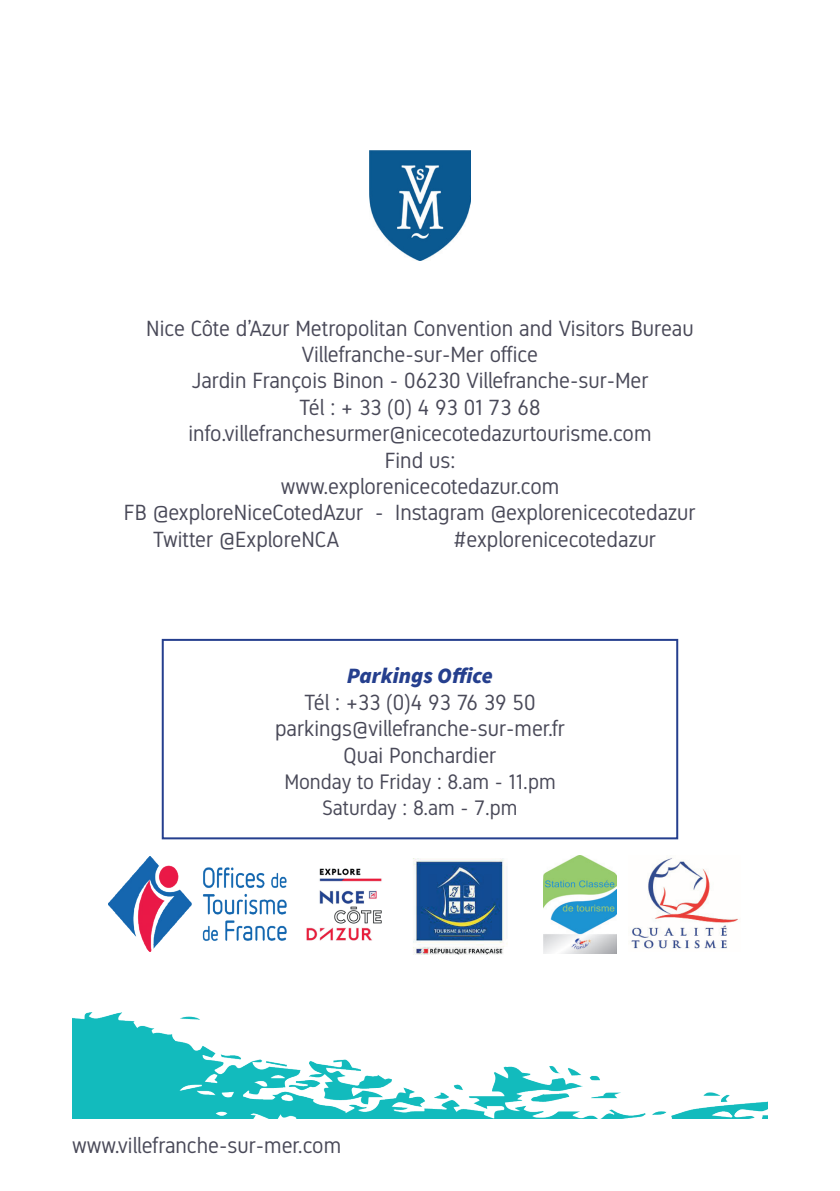
<style>
.page{position:relative;width:840px;height:1191px;background:#fff}
.page>*{position:absolute;margin:0;border:0;box-sizing:border-box;transform-origin:0 0}
.t1{font:22px/26.4px "Gidole";color:#494958;text-align:center}
.t2{font:italic 22px "Source Sans Variable";color:#253f8e}
.t3{font:21px/26.4px "Gidole";color:#494958;text-align:center}
</style>
<div class="page">
<img style="left:108px;top:857px;width:179px;height:73px">
<img style="left:632px;top:858px;width:106px;height:72px">
<img style="left:543px;top:855px;width:73px;height:75px">
<img style="left:306px;top:868px;width:76px;height:62px">
<img style="left:72px;top:930px;width:695px;height:189px">
<img style="left:405px;top:858px;width:108px;height:106px">
<div style="left:162px;top:639px;width:515px;height:200px;border:2px solid #253f8e"></div>
<img style="left:369px;top:150px;width:101px;height:111px">
<p class="t1" style="left:146px;top:314px;width:548px">Nice Côte d’Azur Metropolitan Convention and Visitors Bureau</p>
<p class="t1" style="left:302px;top:341px;width:237px">Villefranche-sur-Mer office</p>
<p class="t1" style="left:191px;top:367px;width:458px">Jardin François Binon - 06230 Villefranche-sur-Mer</p>
<p class="t1" style="left:299px;top:394px;width:242px">Tél : + 33 (0) 4 93 01 73 68</p>
<p class="t1" style="left:188px;top:420px;width:464px">info.villefranchesurmer@nicecotedazurtourisme.com</p>
<p class="t1" style="left:384px;top:446px;width:72px">Find us:</p>
<p class="t1" style="left:281px;top:473px;width:280px">www.explorenicecotedazur.com</p>
<p class="t1" style="left:124px;top:499px;width:573px">FB @exploreNiceCotedAzur - Instagram @explorenicecotedazur</p>
<p class="t1" style="left:153px;top:526px;width:187px">Twitter @ExploreNCA</p>
<p class="t1" style="left:453px;top:526px;width:204px">#explorenicecotedazur</p>
<p class="t2" style="left:347px;top:662px;width:147px">Parkings Office</p>
<p class="t1" style="left:275px;top:689px;width:291px">Tél : +33 (0)4 93 76 39 50 parkings@villefranche-sur-mer.fr<br>Quai Ponchardier</p>
<p class="t3" style="left:284px;top:768px;width:273px">Monday to Friday : 8.am - 11.pm<br>Saturday : 8.am - 7.pm</p>
<p class="t1" style="left:72px;top:1132px;width:270px">www.villefranche-sur-mer.com</p>
</div>
